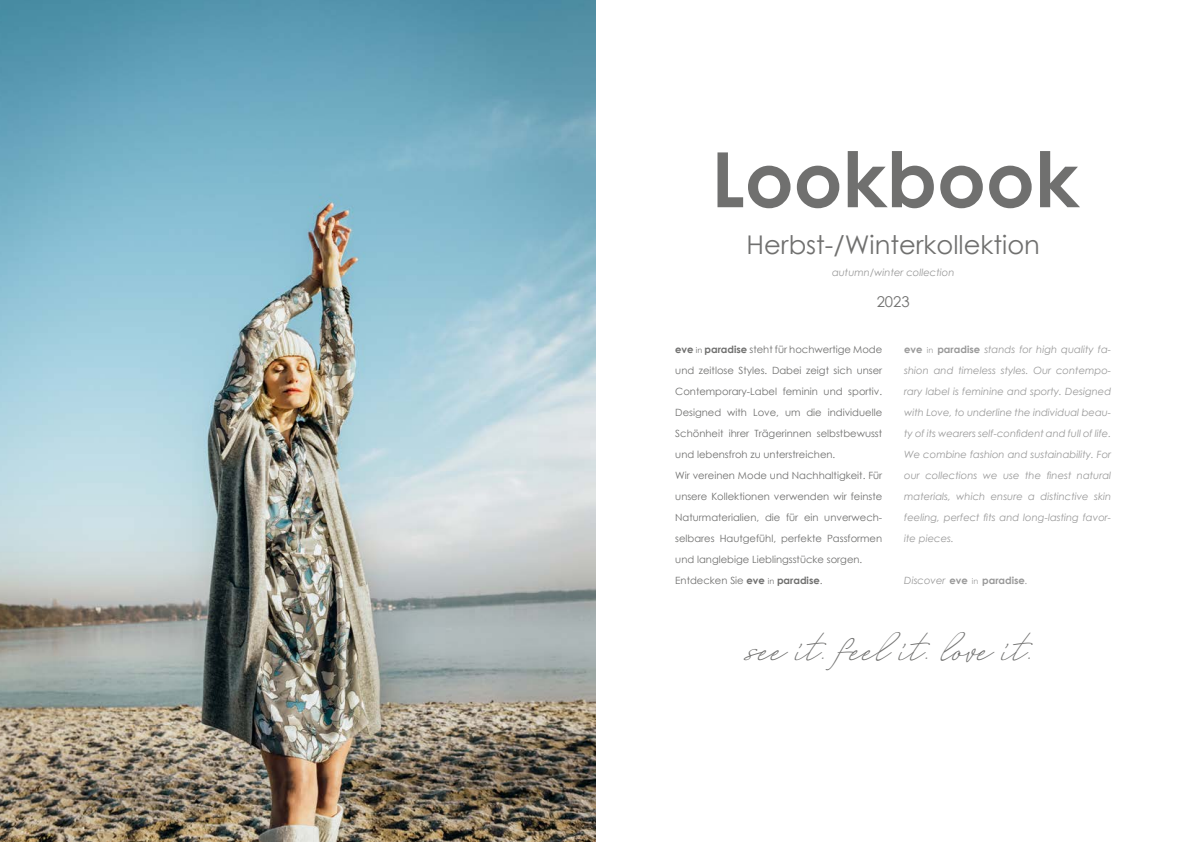
<style>
.page{position:relative;width:1191px;height:842px;background:#fff}
.page>*{position:absolute;margin:0;border:0;box-sizing:border-box;transform-origin:0 0}
.t1{font:700 76.3px "Century Gothic";color:#70706f}
.t2{font:40.2px "August Script Boldfree";color:#70706f}
.t3{font:25.8px "Century Gothic";color:#70706f}
.t4{font:14.9px "Century Gothic";color:#70706f}
.t5{font:10px/21px "Century Gothic";color:#70706f}
.t6{font:italic 10px/21px "Century Gothic";color:#999;text-align:justify}
.t7{font:700 10px "Century Gothic";color:#999}
.s1{font-weight:700}
.s2{font-size:8px}
.s3{font-weight:700;font-style:normal}
.s4{font-style:normal;font-size:8px}
.s5{font-weight:400;font-style:italic}
.s6{font-weight:400;font-size:8px}
</style>
<div class="page">
<img style="left:0;top:0;width:595px;height:842px">
<h1 class="t1" style="left:711px;top:122px;width:369px">Lookbook</h1>
<h3 class="t3" style="left:746px;top:227px;width:295px">Herbst-/Winterkollektion</h3>
<h3 class="t4" style="left:876px;top:291px;width:35px">2023</h3>
<p class="t6" style="left:832px;top:262px;width:124px">autumn/winter collection</p>
<p class="t5" style="left:675px;top:338px;width:208px"><span class="s1">eve</span> <span class="s2">in</span> <span class="s1">paradise</span> steht für hochwertige Mode und zeitlose Styles. Dabei zeigt sich unser Contemporary-Label feminin und sportiv.<br>Designed with Love, um die individuelle Schönheit ihrer Trägerinnen selbstbewusst und lebensfroh zu unterstreichen.<br>Wir vereinen Mode und Nachhaltigkeit. Für unsere Kollektionen verwenden wir feinste Naturmaterialien, die für ein unverwech&shy;selbares Hautgefühl, perfekte Passformen und langlebige Lieblingsstücke sorgen.<br>Entdecken Sie <span class="s1">eve</span> <span class="s2">in</span> <span class="s1">paradise</span>.</p>
<p class="t6" style="left:904px;top:338px;width:208px"><span class="s3">eve</span> <span class="s4">in</span> <span class="s3">paradise</span> stands for high quality fa&shy;shion and timeless styles. Our contempo&shy;rary label is feminine and sporty. Designed with Love, to underline the individual beau&shy;ty of its wearers self-confident and full of life.<br>We combine fashion and sustainability. For our collections we use the finest natural materials, which ensure a distinctive skin feeling, perfect fits and long-lasting favor&shy;ite pieces.</p>
<p class="t7" style="left:904px;top:572px;width:125px"><span class="s5">Discover</span> eve <span class="s6">in</span> paradise<span class="s5">.</span></p>
<h2 class="t2" style="left:747px;top:626px;width:289px">see it. feel it. love it.</h2>
</div>
